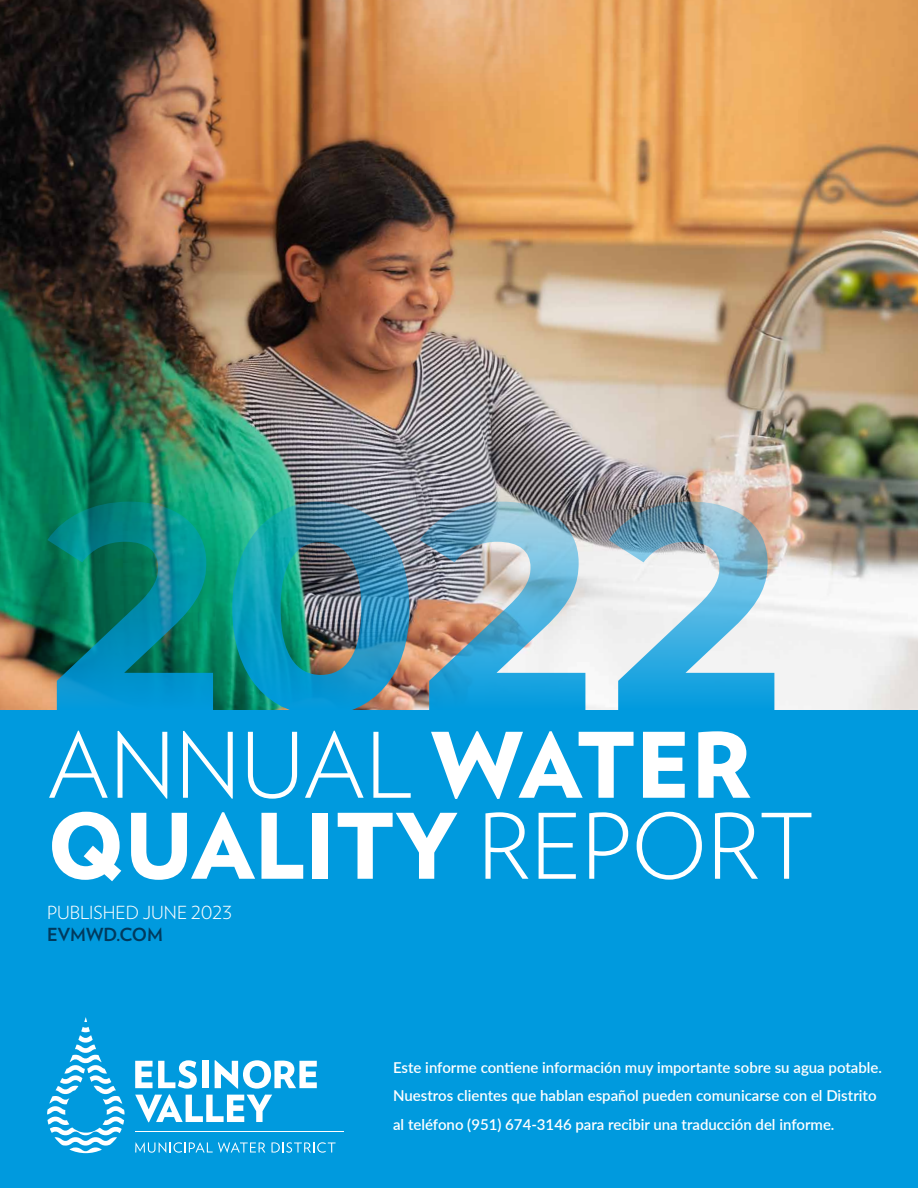
<style>
.page{position:relative;width:918px;height:1188px;background:#fff}
.page>*{position:absolute;margin:0;border:0;box-sizing:border-box;transform-origin:0 0}
.t1{font:700 295.35px "Montserrat";color:#009ade}
.t2{font:300 90px/81px "Verlag";color:#fff}
.t3{font:300 18px "Verlag";color:#fff}
.t4{font:700 18px "Verlag";color:#003a5d}
.t5{font:600 15px/28.5px "Lato";color:#fff}
.s1{font-weight:900}
</style>
<div class="page">
<img style="left:0;top:0;width:918px;height:711px">
<div style="left:0;top:711px;width:918px;height:477px;background:#009ade"></div>
<svg style="left:135px;top:1060px;width:182px;height:62px"></svg>
<svg style="left:135px;top:1142px;width:130px;height:11px"></svg>
<svg style="left:272px;top:1142px;width:64px;height:11px"></svg>
<hr style="left:135px;top:1131px;width:209px;height:1px;background:#fff">
<svg style="left:47px;top:1017px;width:78px;height:136px"></svg>
<h1 class="t1" style="left:47px;top:394px;width:737px">2022</h1>
<h2 class="t2" style="left:47px;top:720px;width:769px">ANNUAL <span class="s1">WATER<br>QUALITY</span> REPORT</h2>
<p class="t3" style="left:47px;top:899px;width:187px">PUBLISHED JUNE 2023</p>
<p class="t4" style="left:47px;top:920px;width:118px">EVMWD.COM</p>
<p class="t5" style="left:393px;top:1052px;width:490px">Este informe contiene información muy importante sobre su agua potable.<br>Nuestros clientes que hablan español pueden comunicarse con el Distrito al teléfono (951) 674-3146 para recibir una traducción del informe.</p>
</div>
